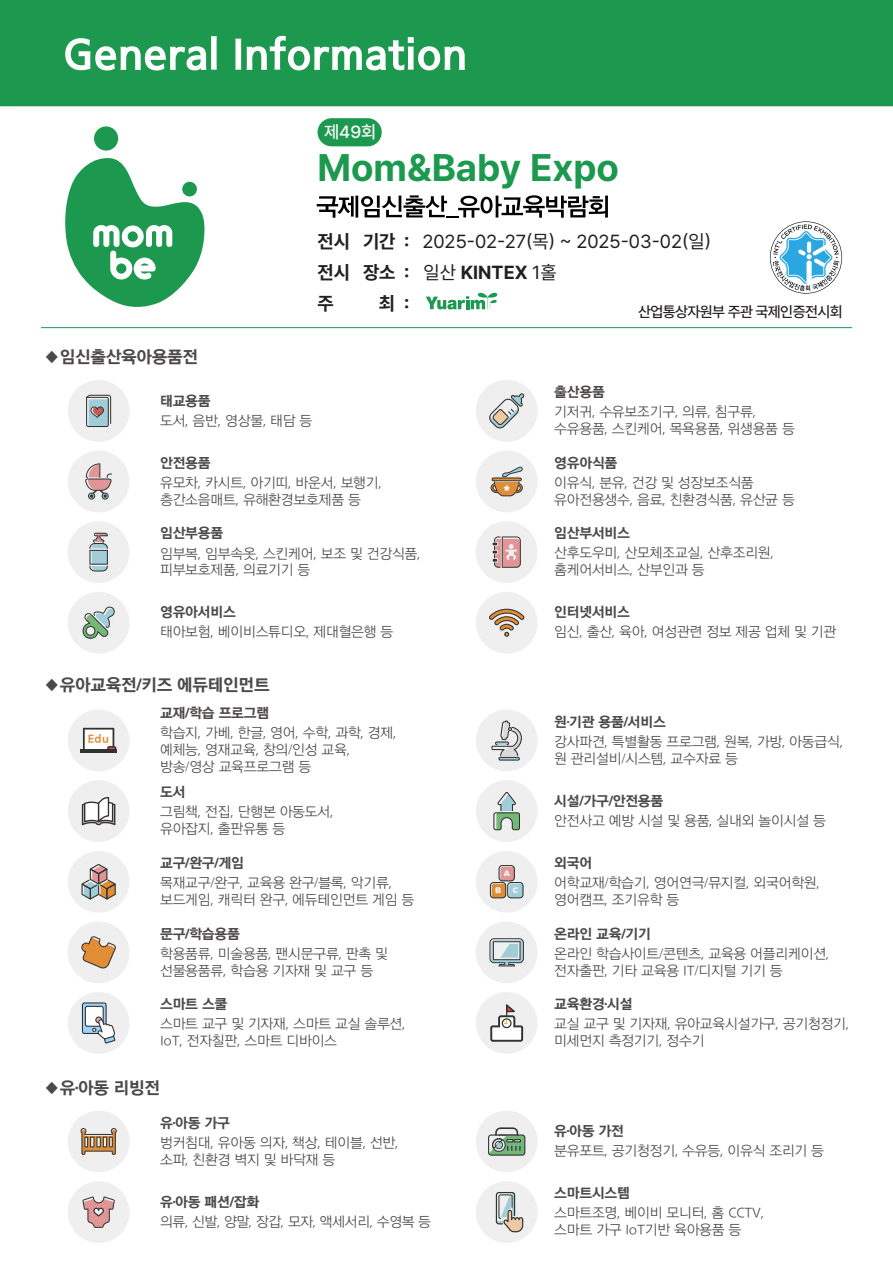
<style>
.page{position:relative;width:893px;height:1263px;background:#fff}
.page>*{position:absolute;margin:0;border:0;box-sizing:border-box;transform-origin:0 0}
.t1{font:700 38.1px "Pretendard";color:#1d994f}
.t2{font:18.75px/30.8px "Pretendard";color:#231f20}
.t3{font:700 18.75px "Pretendard";color:#231f20}
.t4{font:500 17.55px "Pretendard";color:#fff}
.t5{font:17.1px "THE Lux Go EB U";letter-spacing:-.02em;color:#4c4948}
.t6{font:500 15px "Pretendard";letter-spacing:-.04em;color:#231f20}
.t7{font:13.95px/16.8px "THE Lux Go R U";letter-spacing:-.02em;color:#4c4948}
.t8{font:13.95px "THE Lux Go EB U";letter-spacing:-.02em;color:#4c4948}
.t9{font:11.55px "THE Lux Go EB U";color:#e08d36}
.s1{font-weight:700}
</style>
<div class="page">
<div style="left:0;top:0;width:893px;height:106px;background:#1d994f"></div>
<svg style="left:65px;top:36px;width:152px;height:34px"></svg>
<svg style="left:235px;top:39px;width:6px;height:31px"></svg>
<svg style="left:247px;top:36px;width:218px;height:34px"></svg>
<div style="left:94px;top:126px;width:24px;height:25px;background:#1d994f;border-radius:50%"></div>
<svg style="left:65px;top:158px;width:140px;height:149px"></svg>
<svg style="left:770px;top:221px;width:72px;height:73px"></svg>
<div style="left:68px;top:380px;width:62px;height:62px;background:#efefef;border-radius:50%"></div>
<div style="left:68px;top:451px;width:62px;height:61px;background:#efefef;border-radius:50%"></div>
<div style="left:68px;top:521px;width:62px;height:62px;background:#efefef;border-radius:50%"></div>
<div style="left:68px;top:592px;width:62px;height:62px;background:#efefef;border-radius:50%"></div>
<div style="left:68px;top:710px;width:62px;height:61px;background:#efefef;border-radius:50%"></div>
<div style="left:68px;top:780px;width:62px;height:62px;background:#efefef;border-radius:50%"></div>
<div style="left:68px;top:851px;width:62px;height:62px;background:#efefef;border-radius:50%"></div>
<div style="left:68px;top:921px;width:62px;height:62px;background:#efefef;border-radius:50%"></div>
<div style="left:68px;top:1110px;width:62px;height:62px;background:#efefef;border-radius:50%"></div>
<div style="left:68px;top:1181px;width:62px;height:62px;background:#efefef;border-radius:50%"></div>
<div style="left:476px;top:380px;width:62px;height:62px;background:#efefef;border-radius:50%"></div>
<div style="left:476px;top:451px;width:62px;height:61px;background:#efefef;border-radius:50%"></div>
<div style="left:476px;top:521px;width:62px;height:62px;background:#efefef;border-radius:50%"></div>
<div style="left:476px;top:592px;width:62px;height:62px;background:#efefef;border-radius:50%"></div>
<div style="left:476px;top:710px;width:62px;height:61px;background:#efefef;border-radius:50%"></div>
<div style="left:476px;top:780px;width:62px;height:62px;background:#efefef;border-radius:50%"></div>
<div style="left:476px;top:851px;width:62px;height:62px;background:#efefef;border-radius:50%"></div>
<div style="left:476px;top:921px;width:62px;height:62px;background:#efefef;border-radius:50%"></div>
<div style="left:476px;top:1110px;width:62px;height:62px;background:#efefef;border-radius:50%"></div>
<div style="left:476px;top:1181px;width:62px;height:62px;background:#efefef;border-radius:50%"></div>
<svg style="left:488px;top:1127px;width:37px;height:28px"></svg>
<svg style="left:489px;top:938px;width:35px;height:28px"></svg>
<svg style="left:496px;top:1192px;width:28px;height:40px"></svg>
<svg style="left:490px;top:865px;width:33px;height:33px"></svg>
<svg style="left:489px;top:393px;width:35px;height:35px"></svg>
<svg style="left:85px;top:463px;width:27px;height:37px"></svg>
<svg style="left:80px;top:1128px;width:37px;height:27px"></svg>
<svg style="left:82px;top:606px;width:33px;height:33px"></svg>
<svg style="left:82px;top:1196px;width:33px;height:32px"></svg>
<svg style="left:491px;top:466px;width:32px;height:30px"></svg>
<svg style="left:89px;top:533px;width:19px;height:38px"></svg>
<svg style="left:81px;top:864px;width:35px;height:35px"></svg>
<svg style="left:81px;top:936px;width:35px;height:33px"></svg>
<div style="left:68px;top:992px;width:62px;height:62px;background:#efefef;border-radius:50%"></div>
<div style="left:476px;top:992px;width:62px;height:62px;background:#efefef;border-radius:50%"></div>
<svg style="left:493px;top:536px;width:28px;height:32px"></svg>
<svg style="left:493px;top:792px;width:27px;height:38px"></svg>
<svg style="left:86px;top:395px;width:25px;height:32px"></svg>
<svg style="left:82px;top:797px;width:33px;height:28px"></svg>
<svg style="left:83px;top:728px;width:33px;height:22px"></svg>
<hr style="left:80px;top:750px;width:37px;height:3px;background:#2f3331">
<svg style="left:489px;top:608px;width:36px;height:29px"></svg>
<svg style="left:498px;top:757px;width:22px;height:4px"></svg>
<svg style="left:491px;top:720px;width:31px;height:39px"></svg>
<svg style="left:82px;top:1002px;width:34px;height:41px"></svg>
<svg style="left:490px;top:1004px;width:33px;height:38px"></svg>
<div style="left:318px;top:118px;width:64px;height:28px;background:#1d994f;border-radius:14px"></div>
<svg style="left:426px;top:292px;width:72px;height:17px"></svg>
<svg style="left:317px;top:195px;width:291px;height:23px"></svg>
<p class="t4" style="left:324px;top:119px;width:54px">제49회</p>
<h1 class="t1" style="left:318px;top:140px;width:303px">Mom&amp;Baby Expo</h1>
<h2 class="t2" style="left:318px;top:226px;width:395px"><span class="s1">전시 기간 :</span> 2025-02-27(목) ~ 2025-03-02(일) <span class="s1">전시 장소 :</span> 일산 <span class="s1">KINTEX</span> 1홀<br><span class="s1">주</span></h2>
<h2 class="t3" style="left:379px;top:289px;width:32px">최 :</h2>
<p class="t6" style="left:638px;top:301px;width:206px">산업통상자원부 주관 국제인증전시회</p>
<p class="t5" style="left:44px;top:347px;width:156px">◆임신출산육아용품전</p>
<p class="t8" style="left:160px;top:393px;width:52px">태교용품</p>
<p class="t7" style="left:160px;top:412px;width:154px">도서, 음반, 영상물, 태담 등</p>
<p class="t8" style="left:160px;top:455px;width:52px">안전용품</p>
<p class="t7" style="left:160px;top:474px;width:223px">유모차, 카시트, 아기띠, 바운서, 보행기, 층간소음매트, 유해환경보호제품 등</p>
<p class="t8" style="left:160px;top:526px;width:65px">임산부용품</p>
<p class="t7" style="left:160px;top:545px;width:262px">임부복, 임부속옷, 스킨케어, 보조 및 건강식품, 피부보호제품, 의료기기 등</p>
<p class="t8" style="left:160px;top:605px;width:77px">영유아서비스</p>
<p class="t7" style="left:160px;top:624px;width:235px">태아보험, 베이비스튜디오, 제대혈은행 등</p>
<p class="t5" style="left:44px;top:676px;width:227px">◆유아교육전/키즈 에듀테인먼트</p>
<p class="t8" style="left:160px;top:706px;width:111px">교재/학습 프로그램</p>
<p class="t7" style="left:160px;top:725px;width:238px">학습지, 가베, 한글, 영어, 수학, 과학, 경제, 예체능, 영재교육, 창의/인성 교육, 방송/영상 교육프로그램 등</p>
<p class="t8" style="left:160px;top:785px;width:27px">도서</p>
<p class="t7" style="left:160px;top:804px;width:175px">그림책, 전집, 단행본 아동도서, 유아잡지, 출판유통 등</p>
<p class="t8" style="left:160px;top:855px;width:86px">교구/완구/게임</p>
<p class="t7" style="left:160px;top:874px;width:256px">목재교구/완구, 교육용 완구/블록, 악기류, 보드게임, 캐릭터 완구, 에듀테인먼트 게임 등</p>
<p class="t8" style="left:160px;top:926px;width:82px">문구/학습용품</p>
<p class="t7" style="left:160px;top:945px;width:230px">학용품류, 미술용품, 팬시문구류, 판촉 및 선물용품류, 학습용 기자재 및 교구 등</p>
<p class="t9" style="left:88px;top:732px;width:22px">Edu</p>
<p class="t8" style="left:160px;top:997px;width:69px">스마트 스쿨</p>
<p class="t7" style="left:160px;top:1016px;width:247px">스마트 교구 및 기자재, 스마트 교실 솔루션,<br>IoT, 전자칠판, 스마트 디바이스</p>
<p class="t5" style="left:44px;top:1079px;width:118px">◆유·아동 리빙전</p>
<p class="t8" style="left:160px;top:1115px;width:71px">유·아동 가구</p>
<p class="t7" style="left:160px;top:1134px;width:240px">벙커침대, 유아동 의자, 책상, 테이블, 선반, 소파, 친환경 벽지 및 바닥재 등</p>
<p class="t8" style="left:160px;top:1194px;width:101px">유·아동 패션/잡화</p>
<p class="t7" style="left:160px;top:1213px;width:273px">의류, 신발, 양말, 장갑, 모자, 액세서리, 수영복 등</p>
<p class="t8" style="left:554px;top:385px;width:52px">출산용품</p>
<p class="t7" style="left:554px;top:404px;width:242px">기저귀, 수유보조기구, 의류, 침구류, 수유용품, 스킨케어, 목욕용품, 위생용품 등</p>
<p class="t8" style="left:554px;top:455px;width:65px">영유아식품</p>
<p class="t7" style="left:554px;top:474px;width:242px">이유식, 분유, 건강 및 성장보조식품 유아전용생수, 음료, 친환경식품, 유산균 등</p>
<p class="t8" style="left:554px;top:526px;width:77px">임산부서비스</p>
<p class="t7" style="left:554px;top:545px;width:221px">산후도우미, 산모체조교실, 산후조리원, 홈케어서비스, 산부인과 등</p>
<p class="t8" style="left:554px;top:605px;width:77px">인터넷서비스</p>
<p class="t7" style="left:554px;top:624px;width:284px">임신, 출산, 육아, 여성관련 정보 제공 업체 및 기관</p>
<p class="t8" style="left:554px;top:714px;width:113px">원·기관 용품/서비스</p>
<p class="t7" style="left:554px;top:733px;width:291px">강사파견, 특별활동 프로그램, 원복, 가방, 아동급식, 원 관리설비/시스템, 교수자료 등</p>
<p class="t8" style="left:554px;top:793px;width:111px">시설/가구/안전용품</p>
<p class="t7" style="left:554px;top:812px;width:273px">안전사고 예방 시설 및 용품, 실내외 놀이시설 등</p>
<p class="t8" style="left:554px;top:855px;width:40px">외국어</p>
<p class="t7" style="left:554px;top:874px;width:267px">어학교재/학습기, 영어연극/뮤지컬, 외국어학원, 영어캠프, 조기유학 등</p>
<p class="t8" style="left:554px;top:926px;width:98px">온라인 교육/기기</p>
<p class="t7" style="left:554px;top:945px;width:277px">온라인 학습사이트/콘텐츠, 교육용 어플리케이션, 전자출판, 기타 교육용 IT/디지털 기기 등</p>
<p class="t8" style="left:554px;top:997px;width:80px">교육환경·시설</p>
<p class="t7" style="left:554px;top:1016px;width:297px">교실 교구 및 기자재, 유아교육시설가구, 공기청정기, 미세먼지 측정기기, 정수기</p>
<p class="t8" style="left:554px;top:1123px;width:71px">유·아동 가전</p>
<p class="t7" style="left:554px;top:1142px;width:271px">분유포트, 공기청정기, 수유등, 이유식 조리기 등</p>
<p class="t8" style="left:554px;top:1186px;width:77px">스마트시스템</p>
<p class="t7" style="left:554px;top:1205px;width:212px">스마트조명, 베이비 모니터, 홈 CCTV, 스마트 가구 IoT기반 육아용품 등</p>
</div>
